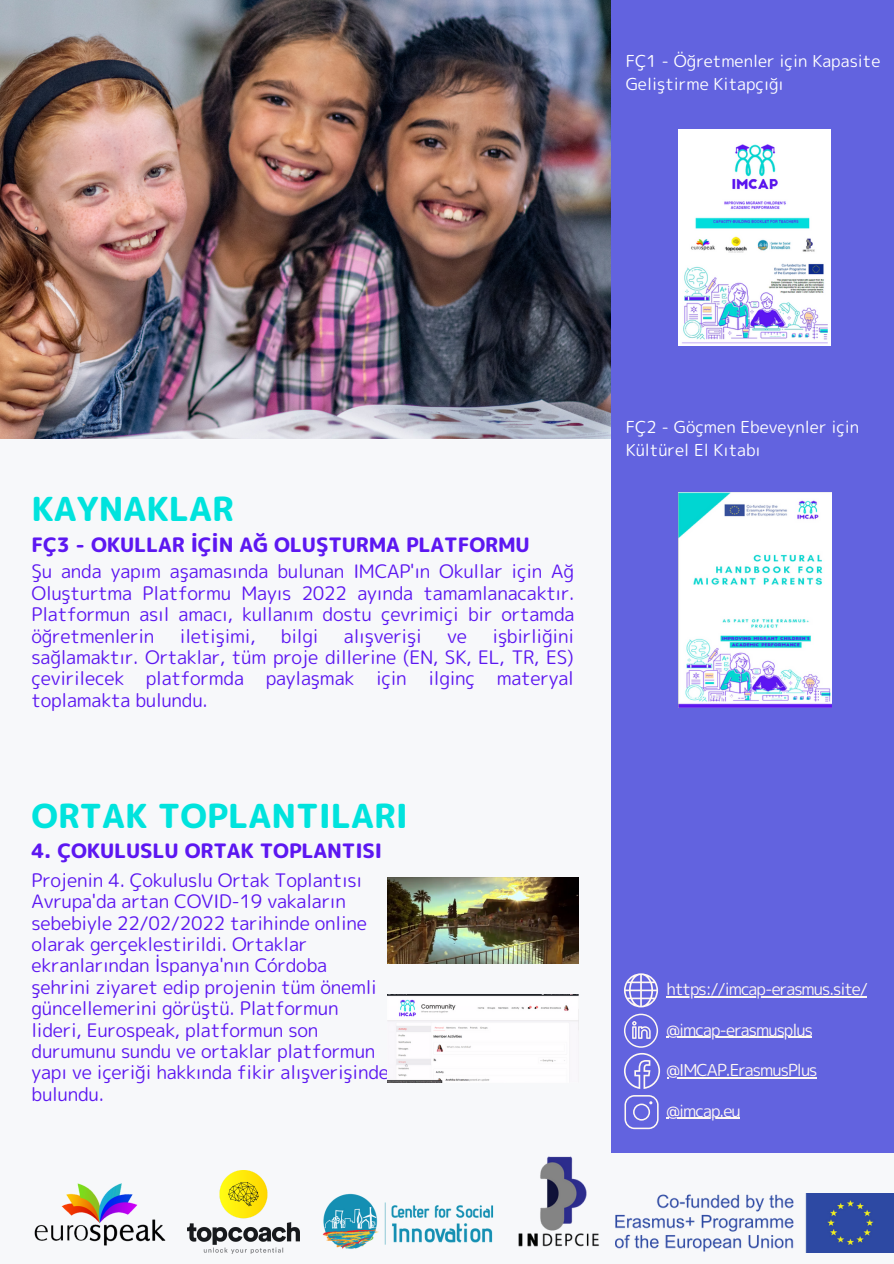
<style>
.page{position:relative;width:894px;height:1264px;background:#fff}
.page>*{position:absolute;margin:0;border:0;box-sizing:border-box;transform-origin:0 0}
.t1{font:33.15px "rounded mplus 1 p heavy";color:#00e3dd}
.t2{font:19.8px "rounded mplus 1 p heavy";letter-spacing:-.005em;color:#5c17f1}
.t3{font:18.6px/21.5px "rounded mplus 1 p regular";letter-spacing:-.015em;color:#5c17f1;text-align:justify}
.t4{font:16.5px/22.5px "rounded mplus 1 p regular";color:#fff}
.t5{font:16.5px "rounded mplus 1 p regular";letter-spacing:-.06em;color:#fff8f2}
</style>
<div class="page">
<div style="left:0;top:0;width:893px;height:1263px;background:#f7f8fa"></div>
<img style="left:0;top:0;width:611px;height:438px">
<div style="left:611px;top:0;width:282px;height:1263px;background:#6263df"></div>
<div style="left:607px;top:1153px;width:286px;height:110px;background:#f7f8fa"></div>
<img style="left:387px;top:877px;width:191px;height:86px">
<img style="left:387px;top:994px;width:191px;height:88px">
<img style="left:322px;top:1193px;width:172px;height:56px">
<img style="left:187px;top:1170px;width:112px;height:82px">
<img style="left:518px;top:1156px;width:81px;height:91px">
<img style="left:34px;top:1183px;width:132px;height:63px">
<img style="left:615px;top:1193px;width:278px;height:59px">
<svg style="left:624px;top:1095px;width:34px;height:34px"></svg>
<svg style="left:624px;top:1013px;width:36px;height:75px"></svg>
<svg style="left:624px;top:973px;width:34px;height:34px"></svg>
<img style="left:678px;top:129px;width:152px;height:217px">
<img style="left:678px;top:492px;width:152px;height:215px">
<hr style="left:666px;top:996px;width:200px;height:1px;background:#fff8f2">
<hr style="left:666px;top:1036px;width:145px;height:1px;background:#fff8f2">
<hr style="left:666px;top:1077px;width:150px;height:1px;background:#fff8f2">
<hr style="left:666px;top:1117px;width:73px;height:1px;background:#fff8f2">
<p class="t4" style="left:625px;top:50px;width:256px">FÇ1 - Öğretmenler için Kapasite<br>Geliştirme Kitapçığı</p>
<p class="t1" style="left:31px;top:485px;width:203px">KAYNAKLAR</p>
<p class="t2" style="left:31px;top:530px;width:499px">FÇ3 - OKULLAR İÇİN AĞ OLUŞTURMA PLATFORMU</p>
<p class="t3" style="left:31px;top:560px;width:544px">Şu anda yapım aşamasında bulunan IMCAP'ın Okullar için Ağ Oluşturtma Platformu Mayıs 2022 ayında tamamlanacaktır.<br>Platformun asıl amacı, kullanım dostu çevrimiçi bir ortamda öğretmenlerin</p>
<p class="t3" style="left:31px;top:625px;width:544px;text-indent:461px">işbirliğini sağlamaktır. Ortaklar, tüm proje dillerine (EN, SK, EL, TR, ES) çevirilecek platformda paylaşmak için ilginç materyal toplamakta bulundu.</p>
<p class="t3" style="left:180px;top:625px;width:77px">iletişimi,</p>
<p class="t3" style="left:281px;top:625px;width:39px">bilgi</p>
<p class="t3" style="left:344px;top:625px;width:79px">alışverişi</p>
<p class="t3" style="left:447px;top:625px;width:21px">ve</p>
<p class="t1" style="left:31px;top:792px;width:378px">ORTAK TOPLANTILARI</p>
<p class="t2" style="left:31px;top:837px;width:352px">4. ÇOKULUSLU ORTAK TOPLANTISI</p>
<p class="t3" style="left:31px;top:869px;width:359px;text-align:left">Projenin 4. Çokuluslu Ortak Toplantısı Avrupa'da artan COVID-19 vakaların sebebiyle 22/02/2022 tarihinde online olarak gerçeklestirildi. Ortaklar ekranlarından İspanya'nın Córdoba şehrini ziyaret edip projenin tüm önemli güncellemerini görüştü. Platformun lideri, Eurospeak, platformun son durumunu sundu ve ortaklar platformun yapı ve içeriği hakkında fikir alışverişinde bulundu.</p>
<p class="t4" style="left:625px;top:416px;width:235px">FÇ2 - Göçmen Ebeveynler için<br>Kültürel El Kıtabı</p>
<p class="t5" style="left:666px;top:977px;width:203px">https://imcap-erasmus.site/</p>
<p class="t5" style="left:666px;top:1017px;width:148px">@imcap-erasmusplus</p>
<p class="t5" style="left:666px;top:1058px;width:152px">@IMCAP.ErasmusPlus</p>
<p class="t5" style="left:666px;top:1098px;width:76px">@imcap.eu</p>
</div>
